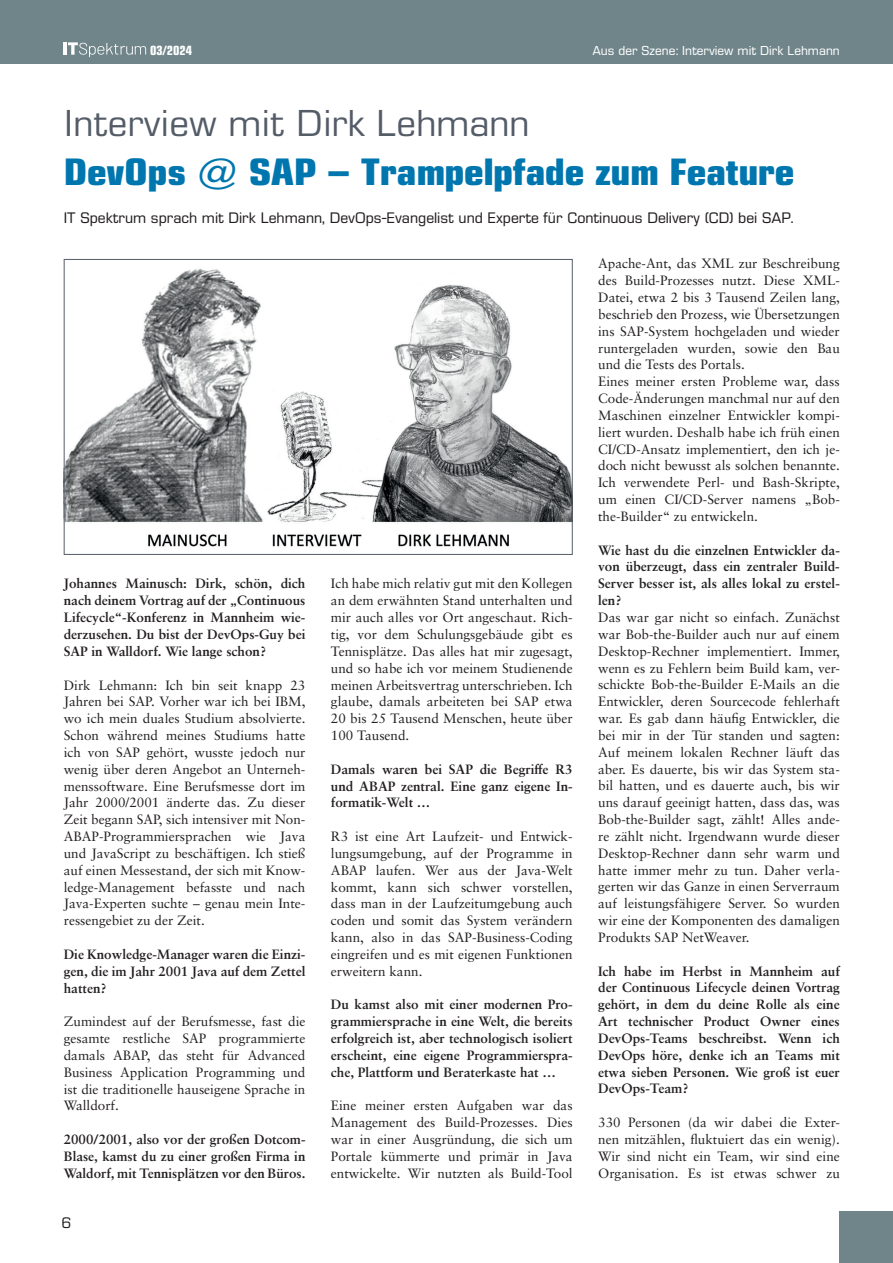
<style>
.page{position:relative;width:893px;height:1263px;background:#fff}
.page>*{position:absolute;margin:0;border:0;box-sizing:border-box;transform-origin:0 0}
.t1{font:700 37.5px "Eurostile Condensed BQ";color:#0076af;scale:1.25 1}
.t2{font:condensed 36px "Eurostile";color:#545c68;scale:1.2 1}
.t3{font:15px "Eurostile BQ";color:#231f20}
.t4{font:13.5px/16.8px "Sabon LT Pro";color:#231f20;text-align:justify}
.t5{font:700 13.5px/16.8px "Sabon LT Pro";color:#231f20;text-align:justify}
.t6{font:12.75px "Eurostile BQ";color:#fff}
.t7{font:700 condensed 12.75px "Eurostile";color:#fff}
</style>
<div class="page">
<div style="left:0;top:0;width:893px;height:64px;background:#70858a"></div>
<div style="left:840px;top:1211px;width:53px;height:52px;background:#70858a"></div>
<svg style="left:64px;top:42px;width:82px;height:15px"></svg>
<img style="left:66px;top:268px;width:505px;height:279px">
<div style="left:64px;top:259px;width:509px;height:296px;border:1px solid #545c68"></div>
<p class="t7" style="left:150px;top:42px;width:44px">03/2024</p>
<p class="t6" style="left:592px;top:43px;width:249px">Aus der Szene: Interview mit Dirk Lehmann</p>
<h2 class="t2" style="left:64px;top:101px;width:389px">Interview mit Dirk Lehmann</h2>
<h1 class="t1" style="left:64px;top:151px;width:586px">DevOps @ SAP – Trampelpfade zum Feature</h1>
<p class="t3" style="left:64px;top:209px;width:731px">IT Spektrum sprach mit Dirk Lehmann, DevOps-Evangelist und Experte für Continuous Delivery (CD) bei SAP.</p>
<p class="t5" style="left:64px;top:575px;width:243px">Johannes Mainusch: Dirk, schön, dich nach deinem Vortrag auf der „Continuous Lifecycle“-Konferenz in Mannheim wie&shy;derzusehen. Du bist der DevOps-Guy bei SAP in Walldorf. Wie lange schon?</p>
<p class="t4" style="left:64px;top:676px;width:243px">Dirk Lehmann: Ich bin seit knapp 23<br>Jahren bei SAP. Vorher war ich bei IBM, wo ich mein duales Studium absolvierte.<br>Schon während meines Studiums hatte ich von SAP gehört, wusste jedoch nur wenig über deren Angebot an Unterneh&shy;menssoftware. Eine Berufsmesse dort im Jahr 2000/2001 änderte das. Zu dieser Zeit begann SAP, sich intensiver mit Non-ABAP-Programmiersprachen wie Java und JavaScript zu beschäftigen. Ich stieß auf einen Messestand, der sich mit Know&shy;ledge-Management befasste und nach Java-Experten suchte – genau mein Inte&shy;ressengebiet zu der Zeit.</p>
<p class="t5" style="left:64px;top:945px;width:243px">Die Knowledge-Manager waren die Einzi&shy;gen, die im Jahr 2001 Java auf dem Zettel hatten?</p>
<p class="t4" style="left:64px;top:1013px;width:243px">Zumindest auf der Berufsmesse, fast die gesamte restliche SAP programmierte damals ABAP, das steht für Advanced Business Application Programming und ist die traditionelle hauseigene Sprache in Walldorf.</p>
<p class="t5" style="left:64px;top:1131px;width:243px">2000/2001, also vor der großen Dotcom-Blase, kamst du zu einer großen Firma in Waldorf, mit Tennisplätzen vor den Büros.</p>
<p class="t3" style="left:62px;top:1215px;width:11px">6</p>
<p class="t4" style="left:331px;top:575px;width:243px">Ich habe mich relativ gut mit den Kollegen an dem erwähnten Stand unterhalten und mir auch alles vor Ort angeschaut. Rich&shy;tig, vor dem Schulungsgebäude gibt es Tennisplätze. Das alles hat mir zugesagt, und so habe ich vor meinem Studienende meinen Arbeitsvertrag unterschrieben. Ich glaube, damals arbeiteten bei SAP etwa 20 bis 25 Tausend Menschen, heute über 100 Tausend.</p>
<p class="t5" style="left:331px;top:760px;width:243px">Damals waren bei SAP die Begriffe R3 und ABAP zentral. Eine ganz eigene In&shy;formatik-Welt …</p>
<p class="t4" style="left:331px;top:828px;width:243px">R3 ist eine Art Laufzeit- und Entwick&shy;lungsumgebung, auf der Programme in ABAP laufen. Wer aus der Java-Welt kommt, kann sich schwer vorstellen, dass man in der Laufzeitumgebung auch coden und somit das System verändern kann, also in das SAP-Business-Coding eingreifen und es mit eigenen Funktionen erweitern kann.</p>
<p class="t5" style="left:331px;top:996px;width:243px">Du kamst also mit einer modernen Pro&shy;grammiersprache in eine Welt, die bereits erfolgreich ist, aber technologisch isoliert erscheint, eine eigene Programmierspra&shy;che, Plattform und Beraterkaste hat …</p>
<p class="t4" style="left:331px;top:1097px;width:243px">Eine meiner ersten Aufgaben war das Management des Build-Prozesses. Dies war in einer Ausgründung, die sich um Portale kümmerte und primär in Java entwickelte. Wir nutzten als Build-Tool</p>
<p class="t4" style="left:598px;top:255px;width:243px;text-align:left">Apache-Ant, das XML zur Beschreibung des Build-Prozesses nutzt. Diese XML-Datei, etwa 2 bis 3 Tausend Zeilen lang, beschrieb den Prozess, wie Übersetzungen ins SAP-System hochgeladen und wieder runtergeladen wurden, sowie den Bau und die Tests des Portals.<br>Eines meiner ersten Probleme war, dass Code-Änderungen manchmal nur auf den Maschinen einzelner Entwickler kompi&shy;liert wurden. Deshalb habe ich früh einen CI/CD-Ansatz implementiert, den ich je&shy;doch nicht bewusst als solchen benannte.<br>Ich verwendete Perl- und Bash-Skripte, um einen CI/CD-Server namens „Bob&shy;the-Builder“ zu entwickeln.</p>
<p class="t5" style="left:598px;top:541px;width:243px">Wie hast du die einzelnen Entwickler da&shy;von überzeugt, dass ein zentraler Build-Server besser ist, als alles lokal zu erstel&shy;len?</p>
<p class="t4" style="left:598px;top:608px;width:243px">Das war gar nicht so einfach. Zunächst war Bob-the-Builder auch nur auf einem Desktop-Rechner implementiert. Immer, wenn es zu Fehlern beim Build kam, ver&shy;schickte Bob-the-Builder E-Mails an die Entwickler, deren Sourcecode fehlerhaft war. Es gab dann häufig Entwickler, die bei mir in der Tür standen und sagten:<br>Auf meinem lokalen Rechner läuft das aber. Es dauerte, bis wir das System sta&shy;bil hatten, und es dauerte auch, bis wir uns darauf geeinigt hatten, dass das, was Bob-the-Builder sagt, zählt! Alles ande&shy;re zählt nicht. Irgendwann wurde dieser Desktop-Rechner dann sehr warm und hatte immer mehr zu tun. Daher verla&shy;gerten wir das Ganze in einen Serverraum auf leistungsfähigere Server. So wurden wir eine der Komponenten des damaligen Produkts SAP NetWeaver.</p>
<p class="t5" style="left:598px;top:962px;width:243px">Ich habe im Herbst in Mannheim auf der Continuous Lifecycle deinen Vortrag gehört, in dem du deine Rolle als eine Art technischer Product Owner eines DevOps-Teams beschreibst. Wenn ich DevOps höre, denke ich an Teams mit etwa sieben Personen. Wie groß ist euer DevOps-Team?</p>
<p class="t4" style="left:598px;top:1114px;width:243px">330 Personen (da wir dabei die Exter&shy;nen mitzählen, fluktuiert das ein wenig).<br>Wir sind nicht ein Team, wir sind eine Organisation. Es ist etwas schwer zu</p>
</div>
